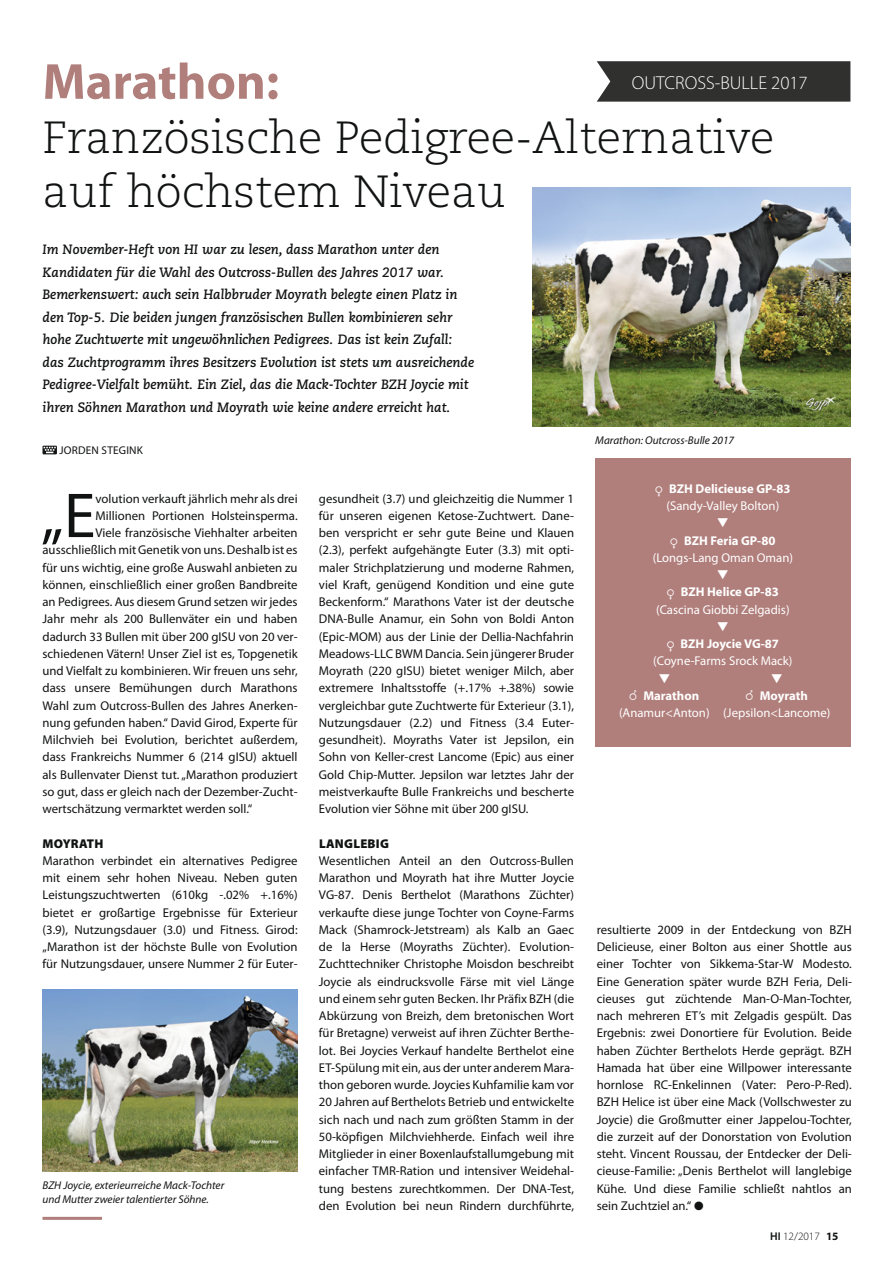
<style>
.page{position:relative;width:893px;height:1263px;background:#fff}
.page>*{position:absolute;margin:0;border:0;box-sizing:border-box;transform-origin:0 0}
.t1{font:63.9px "Myriad Pro";color:#111212}
.t2{font:700 51px "Myriad Pro";color:#b07e7b}
.t3{font:300 45px/54px "Caecilia LT Std";color:#111212}
.t4{font:300 18.75px "Myriad Pro";color:#fff}
.t5{font:italic 700 13.5px/22.5px "Caecilia LT Std";color:#111212}
.t6{font:12.75px/17.2px "Myriad Pro";color:#111212;text-align:justify}
.t7{font:12.75px/17.2px "Myriad Pro";color:#fff;text-align:center}
.t8{font:900 12.75px "Myriad Pro";letter-spacing:.02em;color:#111212}
.t9{font:700 12.75px "Myriad Pro";color:#fff}
.t10{font:italic 11.25px/14.2px "Myriad Pro";color:#111212}
.t11{font:11.25px "Myriad Pro";letter-spacing:.02em;color:#111212}
.t12{font:300 11.25px "Myriad Pro";color:#111212}
.s1{font-family:"Hermetica"}
.s2{font-weight:700}
.s3{font-family:"Hermetica";font-weight:400}
.s4{font-weight:600}
</style>
<div class="page">
<div style="left:595px;top:458px;width:255px;height:289px;background:#b07e7b"></div>
<svg style="left:43px;top:446px;width:14px;height:8px"></svg>
<img style="left:532px;top:188px;width:318px;height:238px">
<img style="left:43px;top:989px;width:255px;height:182px">
<svg style="left:597px;top:61px;width:253px;height:41px;background:#383837"></svg>
<hr style="left:43px;top:1217px;width:59px;height:3px;background:#b07e7b">
<h2 class="t2" style="left:43px;top:53px;width:238px">Marathon:</h2>
<h3 class="t3" style="left:43px;top:111px;width:733px">Französische Pedigree-Alternative auf höchstem Niveau</h3>
<h3 class="t4" style="left:632px;top:72px;width:177px">OUTCROSS-BULLE 2017</h3>
<p class="t5" style="left:43px;top:239px;width:433px">Im November-Heft von HI war zu lesen, dass Marathon unter den Kandidaten für die Wahl des Outcross-Bullen des Jahres 2017 war.<br>Bemerkenswert: auch sein Halbbruder Moyrath belegte einen Platz in den Top-5. Die beiden jungen französischen Bullen kombinieren sehr hohe Zuchtwerte mit ungewöhnlichen Pedigrees. Das ist kein Zufall: das Zuchtprogramm ihres Besitzers Evolution ist stets um ausreichende Pedigree-Vielfalt bemüht. Ein Ziel, das die Mack-Tochter BZH Joycie mit ihren Söhnen Marathon und Moyrath wie keine andere erreicht hat.</p>
<p class="t11" style="left:59px;top:444px;width:85px">JORDEN STEGINK</p>
<h1 class="t1" style="left:41px;top:481px;width:56px">„E</h1>
<p class="t6" style="left:95px;top:490px;width:204px">volution verkauft jährlich mehr als drei</p>
<p class="t6" style="left:95px;top:507px;width:204px">Millionen Portionen Holsteinsperma.</p>
<p class="t6" style="left:95px;top:524px;width:204px">Viele französische Viehhalter arbeiten</p>
<p class="t6" style="left:43px;top:542px;width:257px">ausschließlich mit Genetik von uns. Deshalb ist es</p>
<p class="t6" style="left:43px;top:559px;width:257px">für uns wichtig, eine große Auswahl anbieten zu</p>
<p class="t6" style="left:43px;top:576px;width:257px">können, einschließlich einer großen Bandbreite</p>
<p class="t6" style="left:43px;top:593px;width:257px">an Pedigrees. Aus diesem Grund setzen wir jedes</p>
<p class="t6" style="left:43px;top:611px;width:257px">Jahr mehr als 200 Bullenväter ein und haben</p>
<p class="t6" style="left:43px;top:628px;width:257px">dadurch 33 Bullen mit über 200 gISU von 20 ver-</p>
<p class="t6" style="left:43px;top:645px;width:257px">schiedenen Vätern! Unser Ziel ist es, Topgenetik</p>
<p class="t6" style="left:43px;top:662px;width:257px">und Vielfalt zu kombinieren. Wir freuen uns sehr,</p>
<p class="t6" style="left:43px;top:680px;width:257px">dass unsere Bemühungen durch Marathons</p>
<p class="t6" style="left:43px;top:697px;width:257px">Wahl zum Outcross-Bullen des Jahres Anerken-</p>
<p class="t6" style="left:43px;top:714px;width:257px">nung gefunden haben.“ David Girod, Experte für</p>
<p class="t6" style="left:43px;top:731px;width:257px">Milchvieh bei Evolution, berichtet außerdem,</p>
<p class="t6" style="left:43px;top:749px;width:257px">dass Frankreichs Nummer 6 (214 gISU) aktuell</p>
<p class="t6" style="left:43px;top:766px;width:257px">als Bullenvater Dienst tut. „Marathon produziert</p>
<p class="t6" style="left:43px;top:783px;width:257px">so gut, dass er gleich nach der Dezember-Zucht-</p>
<p class="t6" style="left:43px;top:800px;width:211px">wertschätzung vermarktet werden soll.“</p>
<p class="t8" style="left:43px;top:836px;width:62px">MOYRATH</p>
<p class="t6" style="left:43px;top:852px;width:257px">Marathon verbindet ein alternatives Pedigree mit einem sehr hohen Niveau. Neben guten Leistungszuchtwerten (610kg -.02% +.16%) bietet er großartige Ergebnisse für Exterieur (3.9), Nutzungsdauer (3.0) und Fitness. Girod: „Marathon ist der höchste Bulle von Evolution für Nutzungsdauer, unsere Nummer 2 für Euter-</p>
<p class="t10" style="left:43px;top:1178px;width:183px">BZH Joycie, exterieurreiche Mack-Tochter und Mutter zweier talentierter Söhne.</p>
<p class="t6" style="left:319px;top:490px;width:257px">gesundheit (3.7) und gleichzeitig die Nummer 1 für unseren eigenen Ketose-Zuchtwert. Dane&shy;ben verspricht er sehr gute Beine und Klauen (2.3), perfekt aufgehängte Euter (3.3) mit opti&shy;maler Strichplatzierung und moderne Rahmen, viel Kraft, genügend Kondition und eine gute Beckenform.“ Marathons Vater ist der deutsche DNA-Bulle Anamur, ein Sohn von Boldi Anton (Epic-MOM) aus der Linie der Dellia-Nachfahrin Meadows-LLC BWM Dancia. Sein jüngerer Bruder Moyrath (220 gISU) bietet weniger Milch, aber extremere Inhaltsstoffe (+.17% +.38%) sowie vergleichbar gute Zuchtwerte für Exterieur (3.1), Nutzungsdauer (2.2) und Fitness (3.4 Euter&shy;gesundheit). Moyraths Vater ist Jepsilon, ein Sohn von Keller-crest Lancome (Epic) aus einer Gold Chip-Mutter. Jepsilon war letztes Jahr der meistverkaufte Bulle Frankreichs und bescherte Evolution vier Söhne mit über 200 gISU.</p>
<p class="t8" style="left:319px;top:836px;width:71px">LANGLEBIG</p>
<p class="t6" style="left:319px;top:852px;width:257px">Wesentlichen Anteil an den Outcross-Bullen Marathon und Moyrath hat ihre Mutter Joycie VG-87. Denis Berthelot (Marathons Züchter) verkaufte diese junge Tochter von Coyne-Farms Mack (Shamrock-Jetstream) als Kalb an Gaec de la Herse (Moyraths Züchter). Evolution-Zuchttechniker Christophe Moisdon beschreibt Joycie als eindrucksvolle Färse mit viel Länge und einem sehr guten Becken. Ihr Präfix BZH (die Abkürzung von Breizh, dem bretonischen Wort für Bretagne) verweist auf ihren Züchter Berthe&shy;lot. Bei Joycies Verkauf handelte Berthelot eine ET-Spülung mit ein, aus der unter anderem Mara&shy;thon geboren wurde. Joycies Kuhfamilie kam vor 20 Jahren auf Berthelots Betrieb und entwickelte sich nach und nach zum größten Stamm in der 50-köpfigen Milchviehherde. Einfach weil ihre Mitglieder in einer Boxenlaufstallumgebung mit einfacher TMR-Ration und intensiver Weidehal&shy;tung bestens zurechtkommen. Der DNA-Test, den Evolution bei neun Rindern durchführte,</p>
<p class="t10" style="left:595px;top:433px;width:140px">Marathon: Outcross-Bulle 2017</p>
<p class="t7" style="left:655px;top:480px;width:137px"><span class="s1">4</span> <span class="s2">BZH Delicieuse GP-83 </span>(Sandy-Valley Bolton)</p>
<p class="t7" style="left:653px;top:532px;width:142px"><span class="s1">4</span> <span class="s2">BZH Feria GP-80 </span>(Longs-Lang Oman Oman)</p>
<p class="t7" style="left:656px;top:584px;width:135px"><span class="s1">4</span> <span class="s2">BZH Helice GP-83 </span>(Cascina Giobbi Zelgadis)</p>
<p class="t7" style="left:653px;top:635px;width:141px"><span class="s1">4</span> <span class="s2">BZH Joycie VG-87 </span>(Coyne-Farms Srock Mack)</p>
<p class="t9" style="left:629px;top:688px;width:71px"><span class="s3">5</span> Marathon</p>
<p class="t7" style="left:619px;top:687px;width:213px;text-align:left;text-indent:127px"><span class="s1">5</span> <span class="s2">Moyrath </span>(Anamur&lt;Anton) (Jepsilon&lt;Lancome)</p>
<p class="t6" style="left:597px;top:921px;width:257px">resultierte 2009 in der Entdeckung von BZH Delicieuse, einer Bolton aus einer Shottle aus einer Tochter von Sikkema-Star-W Modesto.<br>Eine Generation später wurde BZH Feria, Deli&shy;cieuses gut züchtende Man-O-Man-Tochter, nach mehreren ET’s mit Zelgadis gespült. Das Ergebnis: zwei Donortiere für Evolution. Beide haben Züchter Berthelots Herde geprägt. BZH Hamada hat über eine Willpower interessante hornlose RC-Enkelinnen (Vater: Pero-P-Red).<br>BZH Helice ist über eine Mack (Vollschwester zu Joycie) die Großmutter einer Jappelou-Tochter, die zurzeit auf der Donorstation von Evolution steht. Vincent Roussau, der Entdecker der Deli&shy;cieuse-Familie: „Denis Berthelot will langlebige Kühe. Und diese Familie schließt nahtlos an sein Zuchtziel an.“ ●</p>
<p class="t12" style="left:770px;top:1229px;width:70px"><span class="s4">HI</span> 12/2017 <span class="s2">15</span></p>
</div>
